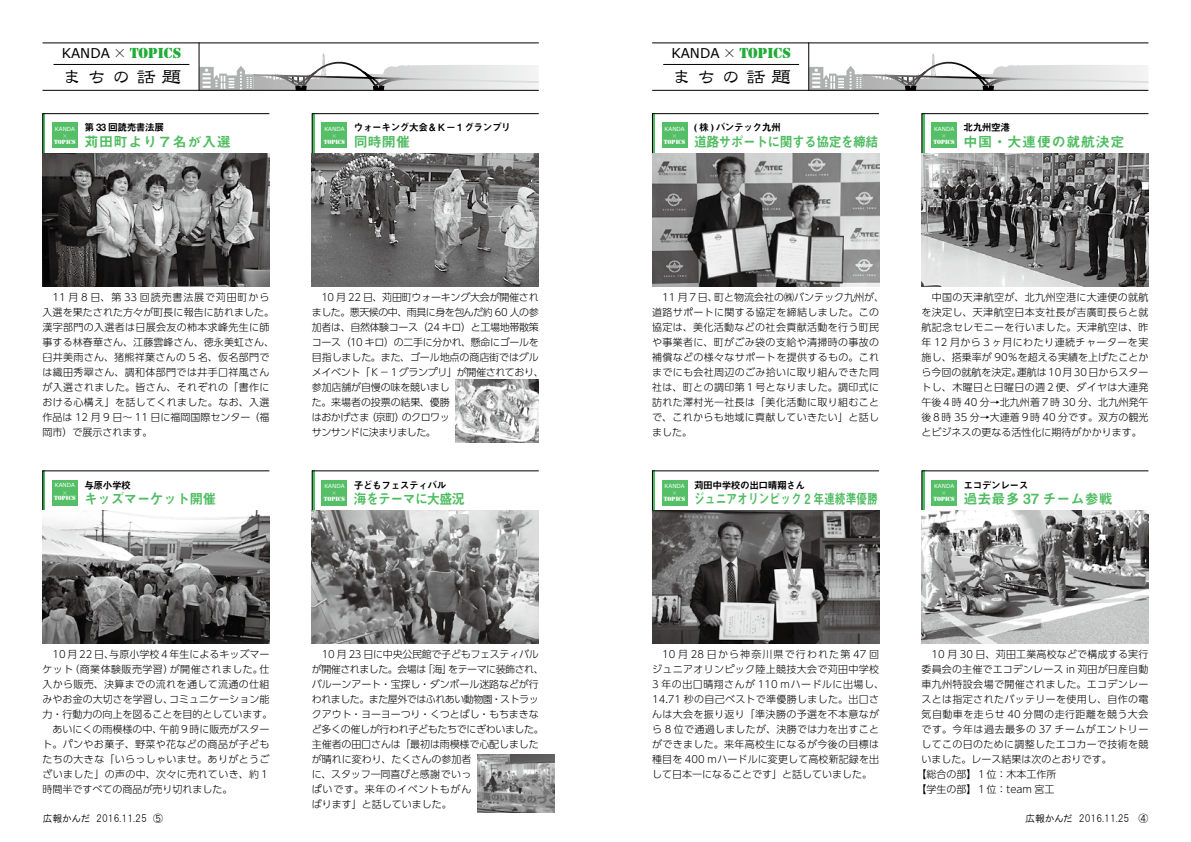
<style>
.page{position:relative;width:1191px;height:842px;background:#fff}
.page>*{position:absolute;margin:0;border:0;box-sizing:border-box;transform-origin:0 0}
.t1{font:19.8px "DF Lei Sho Std W5";letter-spacing:.26em;color:#000}
.t2{font:14px "Midashi Go Pro MB31";letter-spacing:-.05em;color:#4ebc60;scale:.92 1}
.t3{font:14px "Midashi Go Pro MB31";letter-spacing:.05em;color:#4ebc60}
.t4{font:14px "Midashi Go Pro MB31";color:#4ebc60;scale:.77 1}
.t5{font:14px "Midashi Go Pro MB31";color:#4ebc60}
.t6{font:14px "Midashi Go Pro MB31";color:#4ebc60;scale:.95 1}
.t7{font:13.5px "Stencil Std";color:#22ac38}
.t8{font:300 10px/15px "UD Shin Go Pro";letter-spacing:.01em;color:#000;text-align:justify}
.t9{font:300 10px/15px "UD Shin Go Pro";letter-spacing:.03em;color:#000}
.t10{font:300 10px/15px "UD Shin Go Pro";letter-spacing:.035em;color:#000}
.t11{font:300 10px/15px "UD Shin Go Pro";letter-spacing:-.015em;color:#000}
.t12{font:300 10px/15px "UD Shin Go Pro";letter-spacing:-.035em;color:#000}
.t13{font:10px "Midashi Go Pro MB31";letter-spacing:-.05em;color:#000}
.t14{font:10px "HGP Gothic M";color:#000}
.t15{font:300 10px "UD Shin Go Pro";letter-spacing:.045em;color:#000}
.t16{font:300 10px "UD Shin Go Pro";letter-spacing:.05em;color:#000}
.t17{font:5.6px "Stencil Std";color:#fff}
.t18{font:5.6px "Verdana";color:#fff}
.t19{font:5.6px "Koz Min Pro";color:#fff}
.s1{font-family:"Verdana";color:#000}
.s2{font-family:"Koz Min Pro";color:#000}
</style>
<div class="page">
<svg style="left:809px;top:53px;width:340px;height:38px"></svg>
<hr style="left:663px;top:64px;width:136px;height:1px;background:#000">
<hr style="left:652px;top:43px;width:496px;height:1px;background:#000">
<hr style="left:652px;top:90px;width:496px;height:1px;background:#000">
<hr style="left:808px;top:43px;width:1px;height:48px;background:#000">
<svg style="left:921px;top:470px;width:228px;height:40px"></svg>
<div style="left:931px;top:480px;width:25px;height:25px;background:#54bf66"></div>
<img style="left:921px;top:510px;width:227px;height:133px">
<svg style="left:921px;top:113px;width:228px;height:44px"></svg>
<div style="left:931px;top:123px;width:25px;height:25px;background:#54bf66"></div>
<img style="left:921px;top:153px;width:227px;height:133px">
<svg style="left:652px;top:113px;width:227px;height:40px"></svg>
<div style="left:662px;top:123px;width:25px;height:25px;background:#54bf66"></div>
<img style="left:652px;top:153px;width:227px;height:133px">
<svg style="left:652px;top:470px;width:227px;height:40px"></svg>
<div style="left:662px;top:480px;width:25px;height:25px;background:#54bf66"></div>
<img style="left:652px;top:510px;width:227px;height:133px">
<svg style="left:200px;top:53px;width:339px;height:37px"></svg>
<hr style="left:54px;top:64px;width:135px;height:1px;background:#000">
<hr style="left:43px;top:43px;width:496px;height:1px;background:#000">
<hr style="left:43px;top:90px;width:496px;height:1px;background:#000">
<hr style="left:199px;top:43px;width:1px;height:48px;background:#000">
<svg style="left:42px;top:470px;width:228px;height:40px"></svg>
<div style="left:52px;top:480px;width:26px;height:25px;background:#54bf66"></div>
<img style="left:43px;top:510px;width:226px;height:133px">
<svg style="left:312px;top:113px;width:227px;height:40px"></svg>
<div style="left:321px;top:123px;width:26px;height:25px;background:#54bf66"></div>
<img style="left:312px;top:153px;width:227px;height:133px">
<svg style="left:42px;top:113px;width:228px;height:44px"></svg>
<div style="left:52px;top:123px;width:26px;height:25px;background:#54bf66"></div>
<img style="left:43px;top:153px;width:226px;height:133px">
<svg style="left:312px;top:470px;width:227px;height:40px"></svg>
<div style="left:321px;top:480px;width:26px;height:25px;background:#54bf66"></div>
<img style="left:312px;top:510px;width:227px;height:133px">
<img style="left:477px;top:754px;width:78px;height:59px">
<img style="left:455px;top:379px;width:84px;height:63px">
<h3 class="t7" style="left:62px;top:45px;width:121px"><span class="s1">KANDA</span> <span class="s2">×</span> TOPICS</h3>
<h1 class="t1" style="left:62px;top:66px;width:121px">まちの話題</h1>
<h3 class="t7" style="left:671px;top:45px;width:121px"><span class="s1">KANDA</span> <span class="s2">×</span> TOPICS</h3>
<h1 class="t1" style="left:671px;top:66px;width:121px">まちの話題</h1>
<p class="t18" style="left:55px;top:125px;width:22px">KANDA</p>
<p class="t19" style="left:62px;top:132px;width:7px">×</p>
<p class="t17" style="left:54px;top:138px;width:23px">TOPICS</p>
<p class="t13" style="left:84px;top:119px;width:81px">第 33 回読売書法展</p>
<h2 class="t3" style="left:84px;top:130px;width:148px">苅田町より７名が入選</h2>
<p class="t18" style="left:324px;top:125px;width:22px">KANDA</p>
<p class="t19" style="left:332px;top:132px;width:7px">×</p>
<p class="t17" style="left:324px;top:138px;width:23px">TOPICS</p>
<p class="t13" style="left:354px;top:119px;width:159px">ウォーキング大会＆Ｋ－１グランプリ</p>
<h2 class="t5" style="left:354px;top:130px;width:58px">同時開催</h2>
<p class="t18" style="left:664px;top:125px;width:22px">KANDA</p>
<p class="t19" style="left:672px;top:132px;width:7px">×</p>
<p class="t17" style="left:664px;top:138px;width:23px">TOPICS</p>
<p class="t13" style="left:694px;top:119px;width:88px">( 株 ) バンテック九州</p>
<h2 class="t2" style="left:694px;top:130px;width:202px">道路サポートに関する協定を締結</h2>
<p class="t18" style="left:934px;top:125px;width:22px">KANDA</p>
<p class="t19" style="left:941px;top:132px;width:7px">×</p>
<p class="t17" style="left:933px;top:138px;width:23px">TOPICS</p>
<p class="t13" style="left:963px;top:119px;width:48px">北九州空港</p>
<h2 class="t3" style="left:963px;top:130px;width:162px">中国・大連便の就航決定</h2>
<p class="t9" style="left:43px;top:289px;width:233px">　11 月 8 日、第 33 回読売書法展で苅田町から入選を果たされた方々が町長に報告に訪れました。漢字部門の入選者は日展会友の柿本求峰先生に師事する林春華さん、江藤雲峰さん、徳永美虹さん、臼井美雨さん、猪熊祥葉さんの 5 名、仮名部門では織田秀翠さん、調和体部門では井手口祥風さんが入選されました。皆さん、それぞれの「書作における心構え」を話してくれました。なお、入選作品は 12 月 9 日～ 11 日に福岡国際センター（福岡市）で展示されます。</p>
<p class="t12" style="left:312px;top:289px;width:233px;text-indent:10px">10 月 22 日、苅田町ウォーキング大会が開催されました。悪天候の中、雨具に身を包んだ約 60 人の参加者は、自然体験コース（24 キロ）と工場地帯散策コース（10 キロ）の二手に分かれ、懸命にゴールを目指しました。また、ゴール地点の商店街ではグルメイベント「Ｋ－１グランプリ」が開催されており、参加店舗が自慢の味を競いまし<br>た。来場者の投票の結果、優勝<br>はおかげさま（京町）のクロワッ<br>サンサンドに決まりました。</p>
<p class="t10" style="left:652px;top:289px;width:233px">　11 月７日、町と物流会社の㈱バンテック九州が、道路サポートに関する協定を締結しました。この協定は、美化活動などの社会貢献活動を行う町民や事業者に、町がごみ袋の支給や清掃時の事故の補償などの様々なサポートを提供するもの。これまでにも会社周辺のごみ拾いに取り組んできた同社は、町との調印第１号となりました。調印式に訪れた澤村光一社長は「美化活動に取り組むことで、これからも地域に貢献していきたい」と話しました。</p>
<p class="t8" style="left:921px;top:289px;width:228px">　中国の天津航空が、北九州空港に大連便の就航を決定し、天津航空日本支社長が吉廣町長らと就航記念セレモニーを行いました。天津航空は、昨年 12 月から３ヶ月にわたり連続チャーターを実施し、搭乗率が 90％を超える実績を上げたことから今回の就航を決定。運航は10月30日からスタートし、木曜日と日曜日の週２便、ダイヤは大連発午後４時 40 分→北九州着７時 30 分、北九州発午後８時 35 分→大連着９時 40 分です。双方の観光とビジネスの更なる活性化に期待がかかります。</p>
<p class="t18" style="left:55px;top:481px;width:22px">KANDA</p>
<p class="t19" style="left:62px;top:489px;width:7px">×</p>
<p class="t17" style="left:54px;top:495px;width:23px">TOPICS</p>
<p class="t13" style="left:84px;top:477px;width:48px">与原小学校</p>
<h2 class="t6" style="left:84px;top:487px;width:140px">キッズマーケット開催</h2>
<p class="t18" style="left:324px;top:482px;width:22px">KANDA</p>
<p class="t19" style="left:332px;top:489px;width:7px">×</p>
<p class="t17" style="left:324px;top:495px;width:23px">TOPICS</p>
<p class="t13" style="left:354px;top:477px;width:94px">子どもフェスティバル</p>
<h2 class="t2" style="left:354px;top:487px;width:122px">海をテーマに大盛況</h2>
<p class="t18" style="left:664px;top:482px;width:22px">KANDA</p>
<p class="t19" style="left:672px;top:489px;width:7px">×</p>
<p class="t17" style="left:664px;top:495px;width:23px">TOPICS</p>
<p class="t13" style="left:694px;top:477px;width:113px">苅田中学校の出口晴翔さん</p>
<h2 class="t4" style="left:694px;top:487px;width:240px">ジュニアオリンピック 2 年連続準優勝</h2>
<p class="t18" style="left:934px;top:482px;width:22px">KANDA</p>
<p class="t19" style="left:941px;top:489px;width:7px">×</p>
<p class="t17" style="left:933px;top:495px;width:23px">TOPICS</p>
<p class="t13" style="left:963px;top:477px;width:66px">エコデンレース</p>
<h2 class="t5" style="left:963px;top:487px;width:151px">過去最多 37 チーム参戦</h2>
<p class="t8" style="left:43px;top:646px;width:231px;text-align:left;text-indent:10px">10 月 22 日、与原小学校４年生によるキッズマーケット（商業体験販売学習）が開催されました。仕入から販売、決算までの流れを通して流通の仕組みやお金の大切さを学習し、コミュニケーション能力・行動力の向上を図ることを目的としています。　あいにくの雨模様の中、午前９時に販売がスタート。パンやお菓子、野菜や花などの商品が子どもたちの大きな「いらっしゃいませ。ありがとうございました」の声の中、次々に売れていき、約１時間半ですべての商品が売り切れました。</p>
<p class="t11" style="left:312px;top:646px;width:233px">　10 月 23 日に中央公民館で子どもフェスティバルが開催されました。会場は「海」をテーマに装飾され、バルーンアート・宝探し・ダンボール迷路などが行われました。また屋外ではふれあい動物園・ストラックアウト・ヨーヨーつり・くつとばし・もちまきなど多くの催しが行われ子どもたちでにぎわいました。主催者の田口さんは「最初は雨模様で心配しましたが晴れに変わり、たくさんの参加者<br>に、スタッフ一同喜びと感謝でいっ<br>ぱいです。来年のイベントもがん<br>ばります」と話していました。</p>
<p class="t9" style="left:652px;top:646px;width:233px;text-indent:10px">10 月 28 日から神奈川県で行われた第 47 回ジュニアオリンピック陸上競技大会で苅田中学校<br>3 年の出口晴翔さんが 110 ｍハードルに出場し、<br>14.71 秒の自己ベストで準優勝しました。出口さんは大会を振り返り「準決勝の予選を不本意ながら 8 位で通過しましたが、決勝では力を出すことができました。来年高校生になるが今後の目標は種目を 400 ｍハードルに変更して高校新記録を出して日本一になることです」と話していました。</p>
<p class="t8" style="left:931px;top:646px;width:218px">10 月 30 日、苅田工業高校などで構成する実行</p>
<p class="t8" style="left:921px;top:661px;width:228px">委員会の主催でエコデンレース in 苅田が日産自動</p>
<p class="t10" style="left:921px;top:676px;width:228px">車九州特設会場で開催されました。エコデンレー</p>
<p class="t10" style="left:921px;top:691px;width:228px">スとは指定されたバッテリーを使用し、自作の電</p>
<p class="t15" style="left:921px;top:706px;width:228px">気自動車を走らせ 40 分間の走行距離を競う大会</p>
<p class="t16" style="left:921px;top:721px;width:228px">です。今年は過去最多の 37 チームがエントリー</p>
<p class="t9" style="left:921px;top:736px;width:228px">してこの日のために調整したエコカーで技術を競</p>
<p class="t8" style="left:921px;top:751px;width:191px">いました。レース結果は次のとおりです。</p>
<p class="t8" style="left:916px;top:766px;width:141px">【総合の部】１位：木本工作所</p>
<p class="t8" style="left:916px;top:781px;width:139px">【学生の部】１位：team 宮工</p>
<p class="t14" style="left:153px;top:814px;width:11px">⑤</p>
<p class="t14" style="left:43px;top:814px;width:106px">広報かんだ 2016.11.25</p>
<p class="t14" style="left:1025px;top:814px;width:106px">広報かんだ 2016.11.25</p>
<p class="t14" style="left:1138px;top:814px;width:11px">④</p>
</div>
